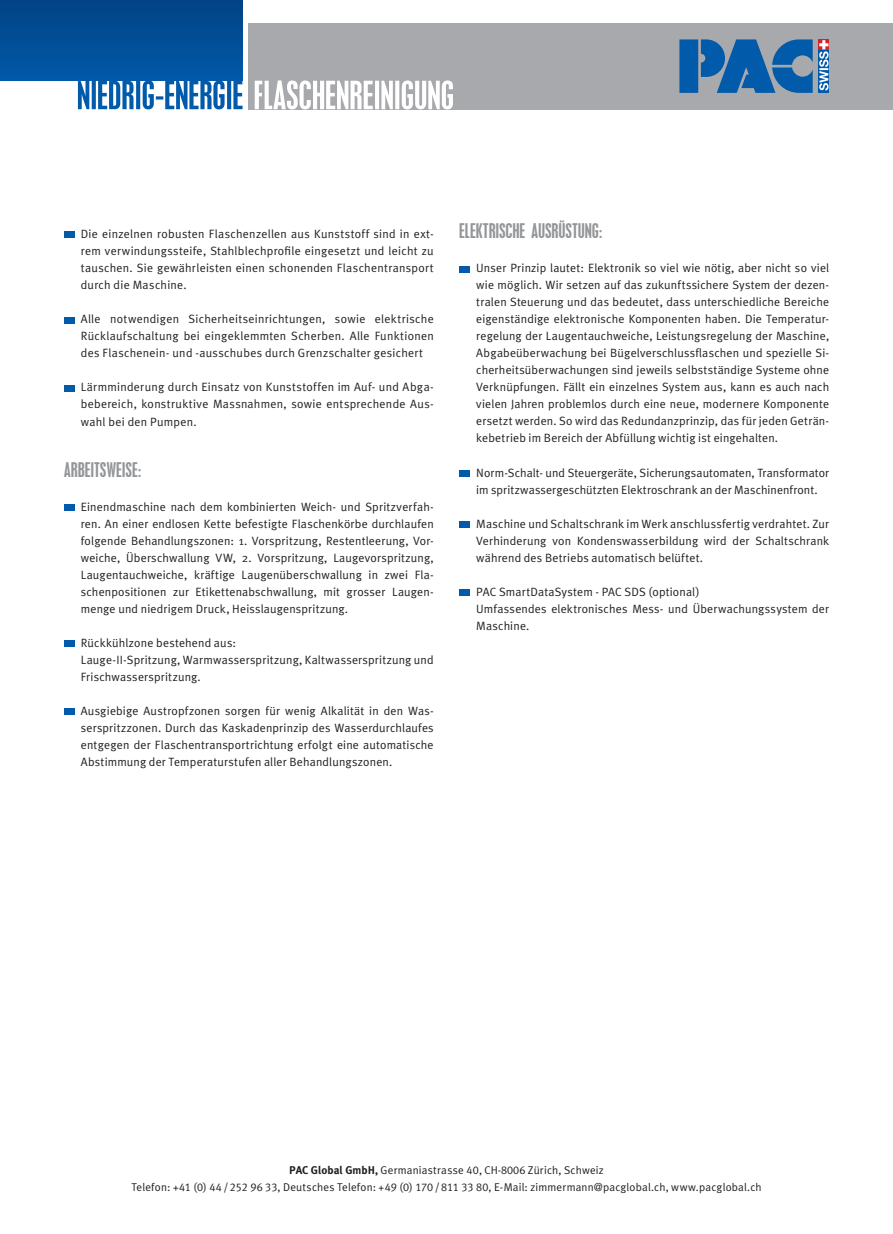
<style>
.page{position:relative;width:893px;height:1234px;background:#fff}
.page>*{position:absolute;margin:0;border:0;box-sizing:border-box;transform-origin:0 0}
.t1{font:condensed 18px "Placard";letter-spacing:.005em;color:#939598}
.t2{font:12px/17px "Meta Plus Normal";letter-spacing:.015em;color:#231f20;text-align:justify}
.t3{font:11.25px/17px "Meta Plus Normal";letter-spacing:.02em;color:#231f20;text-align:center}
.s1{font-family:"Meta Plus";font-weight:700}
.s2{font-family:"Meta Plus Normal Caps"}
</style>
<div class="page">
<div style="left:248px;top:23px;width:645px;height:86px;background:#a8a9ad"></div>
<div style="left:0;top:0;width:242px;height:81px;background:linear-gradient(to bottom,#014385,#0159a9)"></div>
<svg style="left:255px;top:80px;width:198px;height:29px"></svg>
<svg style="left:78px;top:80px;width:165px;height:29px"></svg>
<svg style="left:818px;top:50px;width:11px;height:43px"></svg>
<div style="left:818px;top:39px;width:11px;height:11px;background:#d1232a"></div>
<svg style="left:819px;top:40px;width:9px;height:50px"></svg>
<svg style="left:679px;top:39px;width:134px;height:54px"></svg>
<div style="left:64px;top:231px;width:10px;height:7px;background:#015aaa"></div>
<div style="left:64px;top:317px;width:10px;height:6px;background:#015aaa"></div>
<div style="left:64px;top:385px;width:10px;height:6px;background:#015aaa"></div>
<div style="left:64px;top:504px;width:10px;height:6px;background:#015aaa"></div>
<div style="left:64px;top:640px;width:10px;height:6px;background:#015aaa"></div>
<div style="left:64px;top:708px;width:10px;height:6px;background:#015aaa"></div>
<div style="left:459px;top:265px;width:11px;height:7px;background:#015aaa"></div>
<div style="left:459px;top:470px;width:11px;height:6px;background:#015aaa"></div>
<div style="left:459px;top:521px;width:11px;height:6px;background:#015aaa"></div>
<div style="left:459px;top:589px;width:11px;height:6px;background:#015aaa"></div>
<p class="t2" style="left:81px;top:225px;width:354px">Die einzelnen robusten Flaschenzellen aus Kunststoff sind in ext&shy;rem verwindungssteife, Stahlblechprofile eingesetzt und leicht zu tauschen. Sie gewährleisten einen schonenden Flaschentransport durch die Maschine.</p>
<p class="t2" style="left:81px;top:310px;width:354px">Alle notwendigen Sicherheitseinrichtungen, sowie elektrische Rücklaufschaltung bei eingeklemmten Scherben. Alle Funktionen des Flaschenein- und -ausschubes durch Grenzschalter gesichert</p>
<p class="t2" style="left:81px;top:378px;width:354px">Lärmminderung durch Einsatz von Kunststoffen im Auf- und Abga&shy;bebereich, konstruktive Massnahmen, sowie entsprechende Aus&shy;wahl bei den Pumpen.</p>
<h1 class="t1" style="left:64px;top:458px;width:79px">ARBEITSWEISE:</h1>
<p class="t2" style="left:81px;top:497px;width:354px">Einendmaschine nach dem kombinierten Weich- und Spritzverfah&shy;ren. An einer endlosen Kette befestigte Flaschenkörbe durchlaufen folgende Behandlungszonen: 1. Vorspritzung, Restentleerung, Vor&shy;weiche, Überschwallung VW, 2. Vorspritzung, Laugevorspritzung, Laugentauchweiche, kräftige Laugenüberschwallung in zwei Fla&shy;schenpositionen zur Etikettenabschwallung, mit grosser Laugen&shy;menge und niedrigem Druck, Heisslaugenspritzung.</p>
<p class="t2" style="left:81px;top:634px;width:354px;text-align:left">Rückkühlzone bestehend aus:<br>Lauge-II-Spritzung, Warmwasserspritzung, Kaltwasserspritzung und<br>Frischwasserspritzung.</p>
<p class="t2" style="left:81px;top:702px;width:354px">Ausgiebige Austropfzonen sorgen für wenig Alkalität in den Was&shy;serspritzzonen. Durch das Kaskadenprinzip des Wasserdurchlaufes entgegen der Flaschentransportrichtung erfolgt eine automatische Abstimmung der Temperaturstufen aller Behandlungszonen.</p>
<h1 class="t1" style="left:459px;top:220px;width:145px">ELEKTRISCHE AUSRÜSTUNG:</h1>
<p class="t2" style="left:476px;top:259px;width:354px">Unser Prinzip lautet: Elektronik so viel wie nötig, aber nicht so viel wie möglich. Wir setzen auf das zukunftssichere System der dezen&shy;tralen Steuerung und das bedeutet, dass unterschiedliche Bereiche eigenständige elektronische Komponenten haben. Die Temperatur&shy;regelung der Laugentauchweiche, Leistungsregelung der Maschine, Abgabeüberwachung bei Bügelverschlussflaschen und spezielle Si&shy;cherheitsüberwachungen sind jeweils selbstständige Systeme ohne Verknüpfungen. Fällt ein einzelnes System aus, kann es auch nach vielen Jahren problemlos durch eine neue, modernere Komponente ersetzt werden. So wird das Redundanzprinzip, das für jeden Geträn&shy;kebetrieb im Bereich der Abfüllung wichtig ist eingehalten.</p>
<p class="t2" style="left:476px;top:463px;width:354px">Norm-Schalt- und Steuergeräte, Sicherungsautomaten, Transformator im spritzwassergeschützten Elektroschrank an der Maschinenfront.</p>
<p class="t2" style="left:476px;top:514px;width:354px">Maschine und Schaltschrank im Werk anschlussfertig verdrahtet. Zur Verhinderung von Kondenswasserbildung wird der Schaltschrank während des Betriebs automatisch belüftet.</p>
<p class="t2" style="left:476px;top:582px;width:354px;text-align:left">PAC SmartDataSystem - PAC SDS (optional)<br>Umfassendes elektronisches Mess- und Überwachungssystem der<br>Maschine.</p>
<p class="t3" style="left:131px;top:1161px;width:632px"><span class="s1">PAC Global GmbH,</span> Germaniastrasse <span class="s2">40, CH-8006</span> Zürich, Schweiz<br>Telefon: <span class="s2">+41 (0) 44/252 96 33</span>, Deutsches Telefon: <span class="s2">+49 (0) 170/811 33 80,</span> E-Mail: zimmermann@pacglobal.ch, www.pacglobal.ch</p>
</div>
